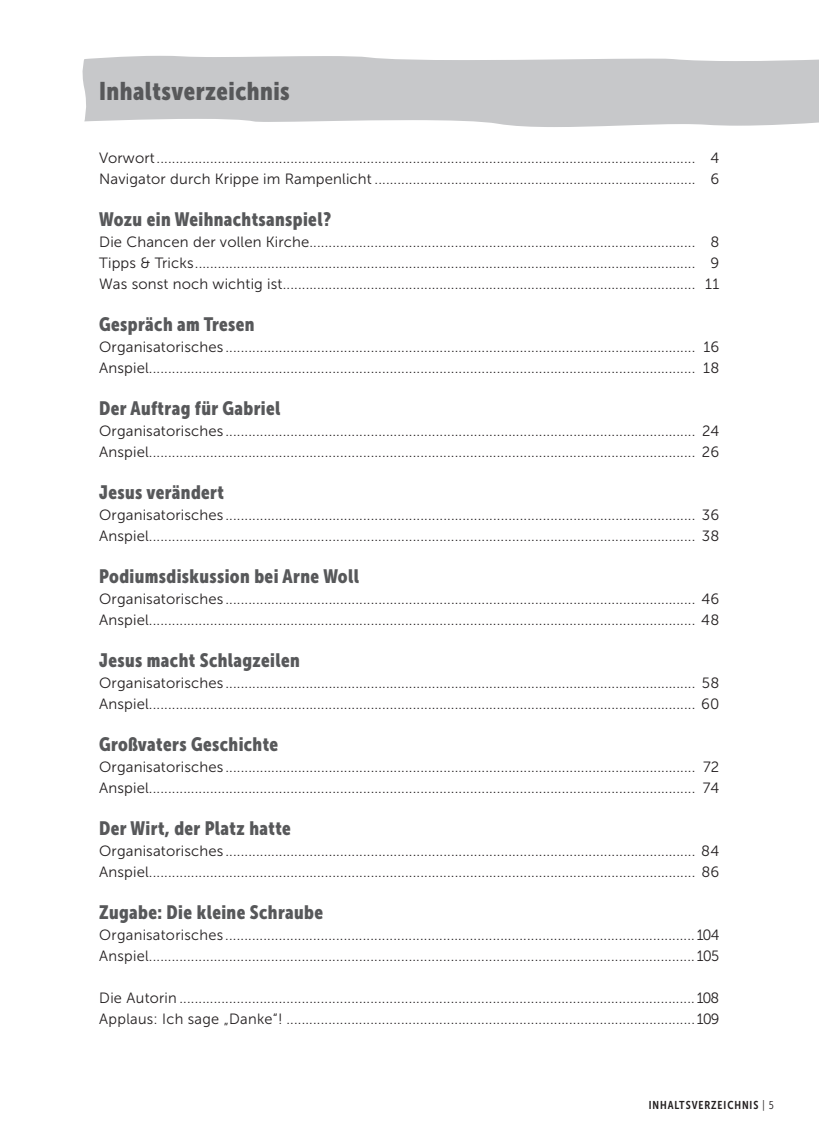
<style>
.page{position:relative;width:819px;height:1141px;background:#fff}
.page>*{position:absolute;margin:0;border:0;box-sizing:border-box;transform-origin:0 0}
.t1{font:25.38px "Museo Sans Cond 900";letter-spacing:.02em;color:#57585a}
.t2{font:19.25px "Museo Sans Cond 900";letter-spacing:.02em;color:#57585a}
.t3{font:14.88px/21px "Museo Sans 300";letter-spacing:.01em;color:#231f20}
.t4{font:11.38px "Museo Sans Cond 700";letter-spacing:.08em;color:#231f20}
.s1{font-family:"Museo Sans Cond 300"}
</style>
<div class="page">
<svg style="left:82px;top:56px;width:737px;height:71px;background:#cccdcf"></svg>
<h1 class="t1" style="left:99px;top:82px;width:192px">Inhaltsverzeichnis</h1>
<p class="t3" style="left:99px;top:149px;width:622px">Vorwort............................................................................................................................................. 4<br>Navigator durch Krippe im Rampenlicht .................................................................................... 6</p>
<p class="t2" style="left:99px;top:213px;width:234px">Wozu ein Weihnachtsanspiel?</p>
<p class="t3" style="left:99px;top:233px;width:622px;text-align:justify">Die Chancen der vollen Kirche..................................................................................................... 8<br>Tipps &amp; Tricks................................................................................................................................... 9<br>Was sonst noch wichtig ist............................................................................................................ 11</p>
<p class="t2" style="left:99px;top:318px;width:157px">Gespräch am Tresen</p>
<p class="t3" style="left:99px;top:338px;width:622px">Organisatorisches........................................................................................................................... 16<br>Anspiel............................................................................................................................................... 18</p>
<p class="t2" style="left:99px;top:402px;width:183px">Der Auftrag für Gabriel</p>
<p class="t3" style="left:99px;top:422px;width:622px">Organisatorisches........................................................................................................................... 24<br>Anspiel............................................................................................................................................... 26</p>
<p class="t2" style="left:99px;top:486px;width:126px">Jesus verändert</p>
<p class="t3" style="left:99px;top:506px;width:622px">Organisatorisches........................................................................................................................... 36<br>Anspiel............................................................................................................................................... 38</p>
<p class="t2" style="left:99px;top:570px;width:261px">Podiumsdiskussion bei Arne Woll</p>
<p class="t3" style="left:99px;top:590px;width:622px">Organisatorisches........................................................................................................................... 46<br>Anspiel............................................................................................................................................... 48</p>
<p class="t2" style="left:99px;top:654px;width:202px">Jesus macht Schlagzeilen</p>
<p class="t3" style="left:99px;top:674px;width:622px">Organisatorisches........................................................................................................................... 58<br>Anspiel............................................................................................................................................... 60</p>
<p class="t2" style="left:99px;top:738px;width:181px">Großvaters Geschichte</p>
<p class="t3" style="left:99px;top:758px;width:622px">Organisatorisches........................................................................................................................... 72<br>Anspiel............................................................................................................................................... 74</p>
<p class="t2" style="left:99px;top:822px;width:193px">Der Wirt, der Platz hatte</p>
<p class="t3" style="left:99px;top:842px;width:622px">Organisatorisches........................................................................................................................... 84<br>Anspiel............................................................................................................................................... 86</p>
<p class="t2" style="left:99px;top:906px;width:225px">Zugabe: Die kleine Schraube</p>
<p class="t3" style="left:99px;top:926px;width:622px">Organisatorisches........................................................................................................................... 104<br>Anspiel............................................................................................................................................... 105</p>
<p class="t3" style="left:99px;top:989px;width:622px">Die Autorin ....................................................................................................................................... 108<br>Applaus: Ich sage „Danke“! ........................................................................................................... 109</p>
<p class="t4" style="left:649px;top:1098px;width:127px">INHALTSVERZEICHNIS <span class="s1">| 5</span></p>
</div>
